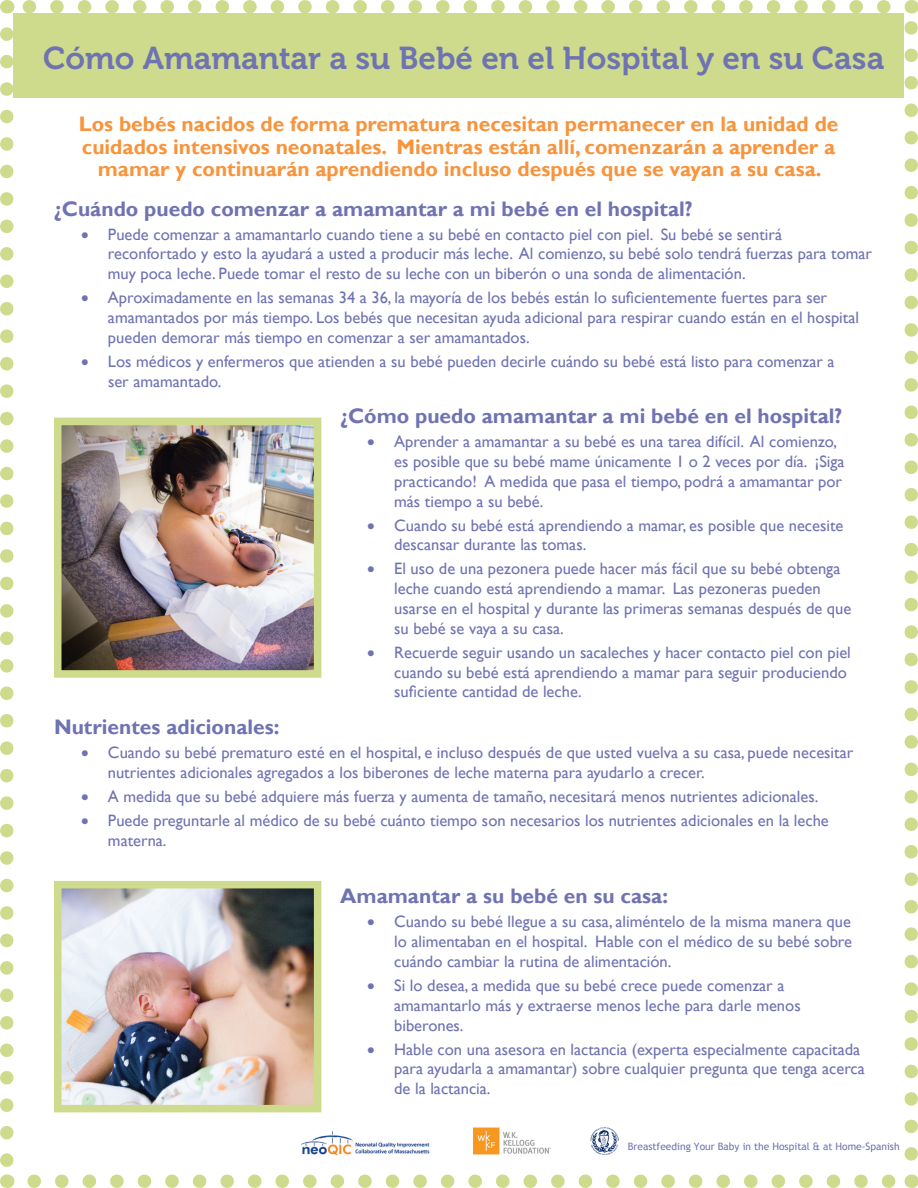
<style>
.page{position:relative;width:918px;height:1188px;background:#fff}
.page>*{position:absolute;margin:0;border:0;box-sizing:border-box;transform-origin:0 0}
.t1{font:31.5px "Museo 700";color:#6f73b1}
.t2{font:700 21px/22.5px "Gill Sans";color:#f7943c}
.t3{font:700 21px "Gill Sans";color:#6f73b1}
.t4{font:16.5px/19.8px "Gill Sans";color:#6f73b1}
.t5{font:10.2px "Trebuchet MS";color:#6f73b1}
</style>
<div class="page">
<svg style="left:0;top:34px;width:14px;height:1133px"></svg>
<svg style="left:34px;top:1174px;width:862px;height:14px"></svg>
<svg style="left:904px;top:21px;width:14px;height:1133px"></svg>
<svg style="left:20px;top:0;width:864px;height:14px"></svg>
<svg style="left:7px;top:1174px;width:1px;height:14px"></svg>
<svg style="left:911px;top:1174px;width:1px;height:14px"></svg>
<svg style="left:911px;top:0;width:1px;height:14px"></svg>
<svg style="left:7px;top:0;width:1px;height:14px"></svg>
<div style="left:14px;top:14px;width:890px;height:84px;background:#cfdb8c"></div>
<img style="left:63px;top:427px;width:249px;height:242px">
<div style="left:54px;top:418px;width:267px;height:260px;border:8px solid #cfdb8c"></div>
<img style="left:63px;top:890px;width:249px;height:213px">
<div style="left:54px;top:881px;width:267px;height:231px;border:8px solid #cfdb8c"></div>
<img style="left:473px;top:1127px;width:78px;height:28px">
<img style="left:302px;top:1131px;width:128px;height:25px">
<img style="left:591px;top:1128px;width:27px;height:27px">
<p class="t1" style="left:43px;top:41px;width:843px">Cómo Amamantar a su Bebé en el Hospital y en su Casa</p>
<p class="t2" style="left:79px;top:114px;width:761px">Los bebés nacidos de forma prematura necesitan permanecer en la unidad de cuidados intensivos neonatales. Mientras están allí, comenzarán a aprender a</p>
<p class="t2" style="left:98px;top:159px;width:725px">mamar y continuarán aprendiendo incluso después que se vayan a su casa.</p>
<p class="t3" style="left:54px;top:196px;width:640px">¿Cuándo puedo comenzar a amamantar a mi bebé en el hospital?</p>
<p class="t4" style="left:108px;top:224px;width:766px;text-indent:-27px">• Puede comenzar a amamantarlo cuando tiene a su bebé en contacto piel con piel. Su bebé se sentirá reconfortado y esto la ayudará a usted a producir más leche. Al comienzo, su bebé solo tendrá fuerzas para tomar muy poca leche. Puede tomar el resto de su leche con un biberón o una sonda de alimentación.</p>
<p class="t4" style="left:108px;top:288px;width:753px;text-indent:-27px">• Aproximadamente en las semanas 34 a 36, la mayoría de los bebés están lo suficientemente fuertes para ser amamantados por más tiempo. Los bebés que necesitan ayuda adicional para respirar cuando están en el hospital pueden demorar más tiempo en comenzar a ser amamantados.</p>
<p class="t4" style="left:108px;top:352px;width:728px;text-indent:-27px">• Los médicos y enfermeros que atienden a su bebé pueden decirle cuándo su bebé está listo para comenzar a ser amamantado.</p>
<p class="t3" style="left:340px;top:403px;width:504px">¿Cómo puedo amamantar a mi bebé en el hospital?</p>
<p class="t4" style="left:394px;top:432px;width:452px;text-indent:-27px">• Aprender a amamantar a su bebé es una tarea difícil. Al comienzo, es posible que su bebé mame únicamente 1 o 2 veces por día. ¡Siga practicando! A medida que pasa el tiempo, podrá a amamantar por más tiempo a su bebé.</p>
<p class="t4" style="left:394px;top:515px;width:451px;text-indent:-27px">• Cuando su bebé está aprendiendo a mamar, es posible que necesite descansar durante las tomas.</p>
<p class="t4" style="left:394px;top:559px;width:459px;text-indent:-27px">• El uso de una pezonera puede hacer más fácil que su bebé obtenga leche cuando está aprendiendo a mamar. Las pezoneras pueden usarse en el hospital y durante las primeras semanas después de que su bebé se vaya a su casa.</p>
<p class="t4" style="left:394px;top:643px;width:458px;text-indent:-27px">• Recuerde seguir usando un sacaleches y hacer contacto piel con piel cuando su bebé está aprendiendo a mamar para seguir produciendo suficiente cantidad de leche.</p>
<p class="t3" style="left:54px;top:714px;width:227px">Nutrientes adicionales:</p>
<p class="t4" style="left:108px;top:743px;width:747px;text-indent:-27px">• Cuando su bebé prematuro esté en el hospital, e incluso después de que usted vuelva a su casa, puede necesitar nutrientes adicionales agregados a los biberones de leche materna para ayudarlo a crecer.</p>
<p class="t4" style="left:81px;top:787px;width:739px">• A medida que su bebé adquiere más fuerza y aumenta de tamaño, necesitará menos nutrientes adicionales.</p>
<p class="t4" style="left:108px;top:811px;width:722px;text-indent:-27px">• Puede preguntarle al médico de su bebé cuánto tiempo son necesarios los nutrientes adicionales en la leche materna.</p>
<p class="t3" style="left:340px;top:884px;width:329px">Amamantar a su bebé en su casa:</p>
<p class="t4" style="left:394px;top:912px;width:459px;text-align:justify;text-indent:-27px">• Cuando su bebé llegue a su casa, aliméntelo de la misma manera que lo alimentaban en el hospital. Hable con el médico de su bebé sobre cuándo cambiar la rutina de alimentación.</p>
<p class="t4" style="left:394px;top:976px;width:408px;text-indent:-27px">• Si lo desea, a medida que su bebé crece puede comenzar a amamantarlo más y extraerse menos leche para darle menos biberones.</p>
<p class="t4" style="left:394px;top:1039px;width:472px;text-indent:-27px">• Hable con una asesora en lactancia (experta especialmente capacitada para ayudarla a amamantar) sobre cualquier pregunta que tenga acerca de la lactancia.</p>
<p class="t5" style="left:628px;top:1140px;width:273px">Breastfeeding Your Baby in the Hospital &amp; at Home-Spanish</p>
</div>
